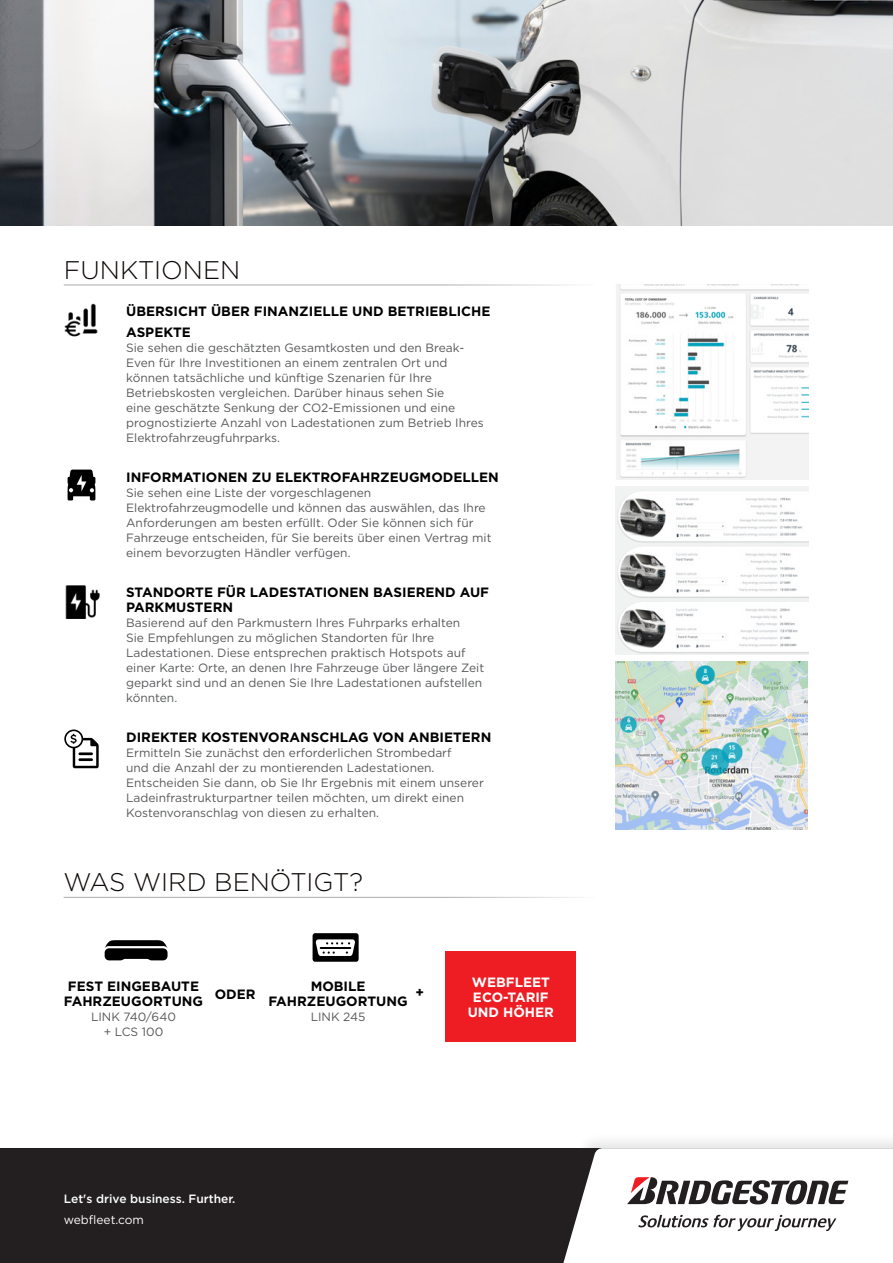
<style>
.page{position:relative;width:893px;height:1263px;background:#fff}
.page>*{position:absolute;margin:0;border:0;box-sizing:border-box;transform-origin:0 0}
.t1{font:300 25.5px "Gotham";color:#0c0806}
.t2{font:700 13.5px/15px "Gotham";color:#000}
.t3{font:700 13.5px/15px "Gotham";color:#fff;text-align:center}
.t4{font:12px/15px "Gotham";color:#57585a}
.t5{font:500 12px "Gotham";color:#fff}
.t6{font:12px "Gotham";color:#fff}
</style>
<div class="page">
<div style="left:0;top:1148px;width:893px;height:115px;background:#231f20"></div>
<div style="left:540px;top:1132px;width:353px;height:131px;background:#231f20;opacity:.12"></div>
<svg style="left:557px;top:1148px;width:336px;height:115px;background:#d9d7d8"></svg>
<img style="left:0;top:0;width:893px;height:225px">
<img style="left:64px;top:304px;width:34px;height:33px">
<svg style="left:68px;top:470px;width:27px;height:30px"></svg>
<img style="left:65px;top:585px;width:34px;height:34px">
<svg style="left:64px;top:729px;width:35px;height:39px"></svg>
<img style="left:616px;top:285px;width:192px;height:195px">
<img style="left:616px;top:487px;width:192px;height:168px">
<img style="left:616px;top:662px;width:192px;height:168px">
<div style="left:446px;top:951px;width:130px;height:90px;background:#ee1d23"></div>
<svg style="left:105px;top:940px;width:63px;height:20px"></svg>
<svg style="left:313px;top:933px;width:46px;height:29px"></svg>
<h1 class="t1" style="left:64px;top:253px;width:178px">FUNKTIONEN</h1>
<p class="t2" style="left:126px;top:301px;width:366px;line-height:21px">ÜBERSICHT ÜBER FINANZIELLE UND BETRIEBLICHE<br>ASPEKTE</p>
<p class="t4" style="left:126px;top:340px;width:359px">Sie sehen die geschätzten Gesamtkosten und den Break-Even für Ihre Investitionen an einem zentralen Ort und können tatsächliche und künftige Szenarien für Ihre Betriebskosten vergleichen. Darüber hinaus sehen Sie<br>eine geschätzte Senkung der CO2-Emissionen und eine prognostizierte Anzahl von Ladestationen zum Betrieb Ihres Elektrofahrzeugfuhrparks.</p>
<p class="t2" style="left:126px;top:470px;width:374px">INFORMATIONEN ZU ELEKTROFAHRZEUGMODELLEN</p>
<p class="t4" style="left:126px;top:485px;width:367px">Sie sehen eine Liste der vorgeschlagenen Elektrofahrzeugmodelle und können das auswählen, das Ihre Anforderungen am besten erfüllt. Oder Sie können sich für Fahrzeuge entscheiden, für Sie bereits über einen Vertrag mit einem bevorzugten Händler verfügen.</p>
<p class="t2" style="left:126px;top:585px;width:364px">STANDORTE FÜR LADESTATIONEN BASIEREND AUF<br>PARKMUSTERN</p>
<p class="t4" style="left:126px;top:615px;width:360px">Basierend auf den Parkmustern Ihres Fuhrparks erhalten<br>Sie Empfehlungen zu möglichen Standorten für Ihre Ladestationen. Diese entsprechen praktisch Hotspots auf einer Karte: Orte, an denen Ihre Fahrzeuge über längere Zeit geparkt sind und an denen Sie Ihre Ladestationen aufstellen könnten.</p>
<p class="t2" style="left:126px;top:730px;width:367px">DIREKTER KOSTENVORANSCHLAG VON ANBIETERN</p>
<p class="t4" style="left:126px;top:745px;width:359px">Ermitteln Sie zunächst den erforderlichen Strombedarf<br>und die Anzahl der zu montierenden Ladestationen.<br>Entscheiden Sie dann, ob Sie Ihr Ergebnis mit einem unserer Ladeinfrastrukturpartner teilen möchten, um direkt einen Kostenvoranschlag von diesen zu erhalten.</p>
<h1 class="t1" style="left:64px;top:866px;width:301px">WAS WIRD BENÖTIGT?</h1>
<p class="t2" style="left:64px;top:979px;width:141px;text-align:center">FEST EINGEBAUTE<br>FAHRZEUGORTUNG</p>
<p class="t4" style="left:91px;top:1009px;width:86px;text-align:center">LINK 740/640 + LCS 100</p>
<p class="t2" style="left:215px;top:987px;width:42px">ODER</p>
<p class="t2" style="left:416px;top:985px;width:10px">+</p>
<p class="t3" style="left:468px;top:974px;width:88px">WEBFLEET<br>ECO-TARIF<br>UND HÖHER</p>
<p class="t2" style="left:268px;top:979px;width:141px;text-align:center">MOBILE<br>FAHRZEUGORTUNG</p>
<p class="t4" style="left:311px;top:1009px;width:56px">LINK 245</p>
<p class="t5" style="left:64px;top:1191px;width:173px">Let's drive business. Further.</p>
<p class="t6" style="left:64px;top:1212px;width:82px">webfleet.com</p>
</div>
